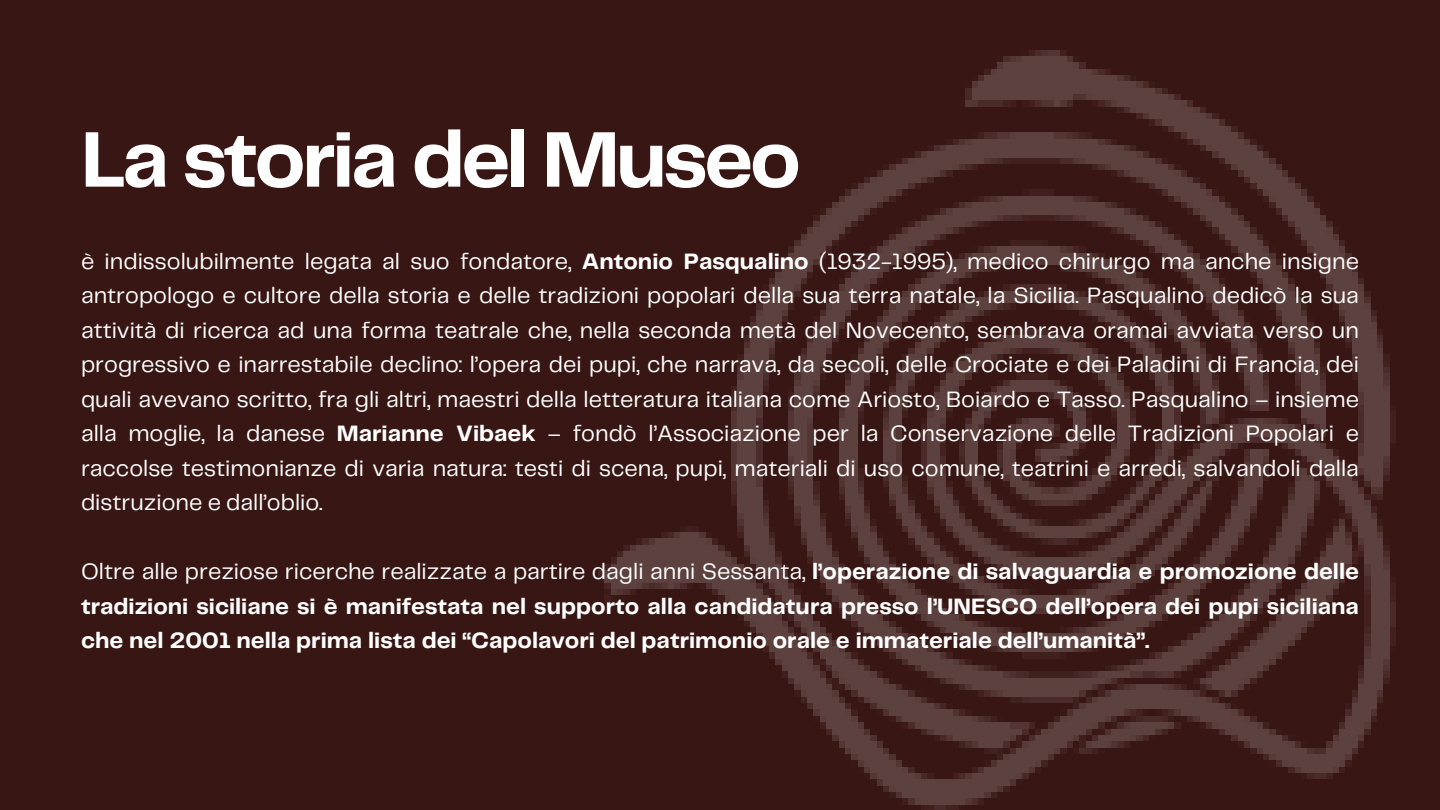
<style>
.page{position:relative;width:1440px;height:810px;background:#381613}
.page>*{position:absolute;margin:0;border:0;box-sizing:border-box;transform-origin:0 0}
.t1{font:700 81.8px "Telegraf";letter-spacing:-.04em;color:#fff}
.t2{font:23.1px/34.5px "Telegraf";color:#fff;text-align:justify}
.t3{font:700 23.1px/34.5px "Telegraf";color:#fff;text-align:justify}
.s1{font-weight:700}
.s2{font-weight:400}
</style>
<div class="page">
<img style="left:599px;top:50px;width:797px;height:760px">
<p class="t1" style="left:81px;top:124px;width:722px">La storia del Museo</p>
<p class="t2" style="left:81px;top:245px;width:1279px">è indissolubilmente legata al suo fondatore, <span class="s1">Antonio Pasqualino</span> (1932-1995), medico chirurgo ma anche insigne antropologo e cultore della storia e delle tradizioni popolari della sua terra natale, la Sicilia. Pasqualino dedicò la sua attività di ricerca ad una forma teatrale che, nella seconda metà del Novecento, sembrava oramai avviata verso un progressivo e inarrestabile declino: l’opera dei pupi, che narrava, da secoli, delle Crociate e dei Paladini di Francia, dei quali avevano scritto, fra gli altri, maestri della letteratura italiana come Ariosto, Boiardo e Tasso. Pasqualino – insieme alla moglie, la danese <span class="s1">Marianne Vibaek</span> – fondò l’Associazione per la Conservazione delle Tradizioni Popolari e raccolse testimonianze di varia natura: testi di scena, pupi, materiali di uso comune, teatrini e arredi, salvandoli dalla distruzione e dall’oblio.</p>
<h1 class="t3" style="left:81px;top:556px;width:1280px"><span class="s2">Oltre alle preziose ricerche realizzate a partire dagli anni Sessanta,</span> l’operazione di salvaguardia e promozione delle tradizioni siciliane si è manifestata nel supporto alla candidatura presso l’UNESCO dell’opera dei pupi siciliana che nel 2001 nella prima lista dei “Capolavori del patrimonio orale e immateriale dell’umanità”.</h1>
</div>
